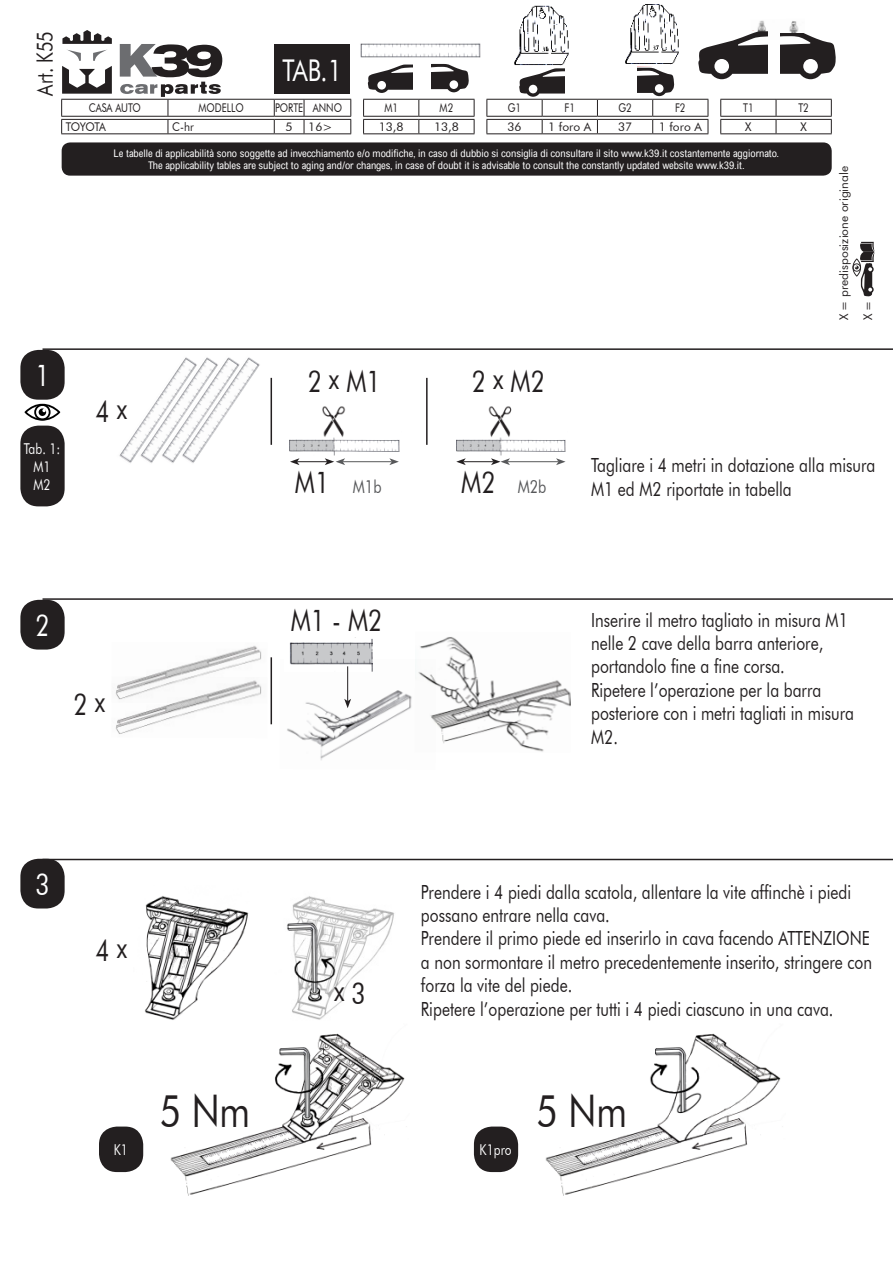
<style>
.page{position:relative;width:893px;height:1263px;background:#fff}
.page>*{position:absolute;margin:0;border:0;box-sizing:border-box;transform-origin:0 0}
.t1{font:45px "Futura BT";color:#231f20;scale:.8 1}
.t2{font:30px "Futura BT";color:#231f20;scale:.8 1}
.t3{font:30px "Futura BT";color:#fff;scale:.8 1}
.t4{font:22.5px "Futura BT";color:#231f20;scale:.8 1}
.t5{font:19.5px/23.4px "Futura BT";color:#231f20;scale:.8 1}
.t6{font:18px "Futura BT";color:#57585a;scale:.8 1}
.t7{font:15px "Futura BT";color:#fff;scale:.8 1}
.t8{font:12px "Futura BT";color:#231f20}
.t9{font:12px "Futura BT";color:#231f20;scale:.8 1}
.t10{font:12px "Futura BT";color:#231f20;scale:.9 1}
.t11{font:condensed 10.5px "Arial";color:#fff}
</style>
<div class="page">
<div style="left:274px;top:44px;width:76px;height:50px;background:#231f20"></div>
<hr style="left:168px;top:119px;width:106px;height:1px;background:#231f20">
<hr style="left:274px;top:119px;width:30px;height:1px;background:#231f20">
<hr style="left:304px;top:119px;width:47px;height:1px;background:#231f20">
<hr style="left:720px;top:119px;width:56px;height:1px;background:#231f20">
<hr style="left:776px;top:119px;width:56px;height:1px;background:#231f20">
<hr style="left:61px;top:133px;width:107px;height:1px;background:#231f20">
<hr style="left:168px;top:133px;width:106px;height:1px;background:#231f20">
<hr style="left:274px;top:133px;width:30px;height:1px;background:#231f20">
<hr style="left:304px;top:133px;width:47px;height:1px;background:#231f20">
<hr style="left:720px;top:133px;width:56px;height:1px;background:#231f20">
<hr style="left:776px;top:133px;width:56px;height:1px;background:#231f20">
<hr style="left:168px;top:99px;width:106px;height:1px;background:#231f20">
<hr style="left:274px;top:99px;width:30px;height:1px;background:#231f20">
<svg style="left:274px;top:100px;width:1px;height:33px"></svg>
<hr style="left:304px;top:99px;width:47px;height:1px;background:#231f20">
<svg style="left:304px;top:100px;width:1px;height:33px"></svg>
<hr style="left:720px;top:99px;width:56px;height:1px;background:#231f20">
<hr style="left:776px;top:99px;width:56px;height:1px;background:#231f20">
<svg style="left:776px;top:100px;width:1px;height:33px"></svg>
<svg style="left:831px;top:100px;width:1px;height:33px"></svg>
<hr style="left:168px;top:116px;width:106px;height:1px;background:#231f20">
<hr style="left:274px;top:116px;width:30px;height:1px;background:#231f20">
<hr style="left:304px;top:116px;width:47px;height:1px;background:#231f20">
<hr style="left:720px;top:116px;width:56px;height:1px;background:#231f20">
<hr style="left:776px;top:116px;width:56px;height:1px;background:#231f20">
<svg style="left:61px;top:30px;width:161px;height:103px"></svg>
<div style="left:20px;top:350px;width:45px;height:50px;background:#231f20;border-radius:18px"></div>
<div style="left:20px;top:600px;width:45px;height:49px;background:#231f20;border-radius:18px"></div>
<div style="left:20px;top:426px;width:45px;height:80px;background:#231f20;border-radius:18px"></div>
<svg style="left:25px;top:404px;width:35px;height:17px"></svg>
<hr style="left:43px;top:348px;width:850px;height:2px;background:#231f20">
<hr style="left:43px;top:598px;width:850px;height:2px;background:#231f20">
<hr style="left:271px;top:378px;width:1px;height:67px;background:#231f20">
<hr style="left:271px;top:657px;width:1px;height:67px;background:#231f20">
<hr style="left:426px;top:378px;width:2px;height:67px;background:#231f20">
<hr style="left:297px;top:461px;width:30px;height:1px;background:#231f20">
<svg style="left:290px;top:458px;width:9px;height:7px"></svg>
<hr style="left:343px;top:461px;width:49px;height:1px;background:#57585a">
<svg style="left:325px;top:458px;width:20px;height:7px"></svg>
<svg style="left:389px;top:458px;width:10px;height:7px"></svg>
<hr style="left:508px;top:461px;width:50px;height:1px;background:#57585a">
<svg style="left:556px;top:458px;width:10px;height:7px"></svg>
<hr style="left:463px;top:461px;width:30px;height:1px;background:#231f20">
<svg style="left:456px;top:458px;width:10px;height:7px"></svg>
<svg style="left:491px;top:458px;width:19px;height:7px"></svg>
<img style="left:519px;top:5px;width:49px;height:26px">
<img style="left:630px;top:4px;width:48px;height:27px">
<img style="left:752px;top:20px;width:47px;height:13px">
<svg style="left:350px;top:31px;width:418px;height:103px"></svg>
<svg style="left:780px;top:33px;width:56px;height:46px"></svg>
<img style="left:360px;top:42px;width:121px;height:16px">
<img style="left:119px;top:428px;width:19px;height:35px">
<img style="left:138px;top:397px;width:21px;height:66px">
<img style="left:115px;top:703px;width:114px;height:31px">
<img style="left:115px;top:645px;width:147px;height:58px">
<img style="left:287px;top:659px;width:125px;height:101px">
<img style="left:418px;top:637px;width:153px;height:115px">
<img style="left:159px;top:367px;width:20px;height:96px">
<img style="left:179px;top:357px;width:81px;height:106px">
<img style="left:289px;top:406px;width:111px;height:50px">
<img style="left:287px;top:637px;width:85px;height:35px">
<img style="left:456px;top:406px;width:110px;height:50px">
<hr style="left:347px;top:666px;width:1px;height:35px;background:#231f20">
<svg style="left:344px;top:699px;width:7px;height:9px"></svg>
<svg style="left:852px;top:242px;width:23px;height:54px"></svg>
<div style="left:20px;top:859px;width:45px;height:49px;background:#231f20;border-radius:18px"></div>
<hr style="left:43px;top:859px;width:850px;height:1px;background:#231f20">
<div style="left:99px;top:1126px;width:44px;height:46px;background:#231f20;border-radius:18px"></div>
<div style="left:474px;top:1126px;width:44px;height:46px;background:#231f20;border-radius:18px"></div>
<img style="left:145px;top:896px;width:104px;height:124px">
<img style="left:287px;top:896px;width:108px;height:124px">
<img style="left:170px;top:1033px;width:235px;height:162px">
<img style="left:545px;top:1033px;width:236px;height:162px">
<div style="left:62px;top:142px;width:770px;height:34px;background:#231f20;border-radius:9px"></div>
<p class="t4" style="left:31px;top:96px;width:82px;rotate:-90deg">Art. K55</p>
<p class="t3" style="left:282px;top:52px;width:76px">TAB.1</p>
<p class="t9" style="left:89px;top:101px;width:67px">CASA AUTO</p>
<p class="t9" style="left:199px;top:101px;width:58px">MODELLO</p>
<p class="t9" style="left:275px;top:101px;width:37px">PORTE</p>
<p class="t9" style="left:313px;top:101px;width:38px">ANNO</p>
<p class="t9" style="left:384px;top:101px;width:19px">M1</p>
<p class="t9" style="left:440px;top:101px;width:19px">M2</p>
<p class="t9" style="left:508px;top:101px;width:18px">G1</p>
<p class="t9" style="left:564px;top:101px;width:15px">F1</p>
<p class="t9" style="left:618px;top:101px;width:18px">G2</p>
<p class="t9" style="left:675px;top:101px;width:15px">F2</p>
<p class="t9" style="left:743px;top:101px;width:15px">T1</p>
<p class="t9" style="left:798px;top:101px;width:15px">T2</p>
<p class="t10" style="left:66px;top:120px;width:46px">TOYOTA</p>
<p class="t10" style="left:172px;top:120px;width:26px">C-hr</p>
<p class="t8" style="left:286px;top:120px;width:9px">5</p>
<p class="t8" style="left:308px;top:120px;width:26px">16&gt;</p>
<p class="t8" style="left:379px;top:120px;width:26px">13,8</p>
<p class="t8" style="left:434px;top:120px;width:26px">13,8</p>
<p class="t8" style="left:507px;top:120px;width:16px">36</p>
<p class="t8" style="left:548px;top:120px;width:44px">1 foro A</p>
<p class="t8" style="left:618px;top:120px;width:16px">37</p>
<p class="t8" style="left:659px;top:120px;width:44px">1 foro A</p>
<p class="t8" style="left:745px;top:120px;width:8px">X</p>
<p class="t8" style="left:800px;top:120px;width:8px">X</p>
<p class="t11" style="left:114px;top:147px;width:667px">Le tabelle di applicabilità sono soggette ad invecchiamento e/o modifiche, in caso di dubbio si consiglia di consultare il sito www.k39.it costantemente aggiornato.</p>
<p class="t11" style="left:148px;top:159px;width:598px">The applicability tables are subject to aging and/or changes, in case of doubt it is advisable to consult the constantly updated website www.k39.it.</p>
<p class="t3" style="left:35px;top:357px;width:19px">1</p>
<p class="t2" style="left:96px;top:391px;width:41px">4 x</p>
<p class="t2" style="left:308px;top:363px;width:93px">2 x M1</p>
<p class="t2" style="left:472px;top:363px;width:93px">2 x M2</p>
<p class="t8" style="left:836px;top:320px;width:156px;rotate:-90deg">X = predisposizione originale</p>
<p class="t8" style="left:860px;top:320px;width:21px;rotate:-90deg">X =</p>
<p class="t7" style="left:24px;top:439px;width:47px">Tab. 1:</p>
<p class="t7" style="left:34px;top:457px;width:23px">M1</p>
<p class="t7" style="left:34px;top:475px;width:23px">M2</p>
<p class="t3" style="left:35px;top:607px;width:19px">2</p>
<p class="t2" style="left:73px;top:685px;width:41px">2 x</p>
<p class="t2" style="left:295px;top:464px;width:44px">M1</p>
<p class="t6" style="left:353px;top:475px;width:37px">M1b</p>
<p class="t2" style="left:461px;top:464px;width:44px">M2</p>
<p class="t6" style="left:518px;top:475px;width:38px">M2b</p>
<p class="t2" style="left:291px;top:602px;width:116px">M1 - M2</p>
<p class="t5" style="left:591px;top:454px;width:357px">Tagliare i 4 metri in dotazione alla misura<br>M1 ed M2 riportate in tabella</p>
<p class="t5" style="left:591px;top:608px;width:322px">Inserire il metro tagliato in misura M1 nelle 2 cave della barra anteriore, portandolo fine a fine corsa.</p>
<p class="t5" style="left:591px;top:678px;width:330px">Ripetere l’operazione per la barra posteriore con i metri tagliati in misura<br>M2.</p>
<p class="t3" style="left:35px;top:866px;width:19px">3</p>
<p class="t2" style="left:96px;top:931px;width:41px">4 x</p>
<p class="t2" style="left:334px;top:973px;width:41px">x 3</p>
<p class="t5" style="left:421px;top:880px;width:539px">Prendere i 4 piedi dalla scatola, allentare la vite affinchè i piedi possano entrare nella cava.</p>
<p class="t5" style="left:421px;top:927px;width:565px;text-align:justify">Prendere il primo piede ed inserirlo in cava facendo ATTENZIONE a non sormontare il metro precedentemente inserito, stringere con forza la vite del piede.</p>
<p class="t5" style="left:421px;top:997px;width:517px">Ripetere l’operazione per tutti i 4 piedi ciascuno in una cava.</p>
<p class="t1" style="left:160px;top:1083px;width:114px">5 Nm</p>
<p class="t1" style="left:537px;top:1083px;width:114px">5 Nm</p>
<p class="t7" style="left:114px;top:1140px;width:19px">K1</p>
<p class="t7" style="left:480px;top:1140px;width:42px">K1pro</p>
</div>
